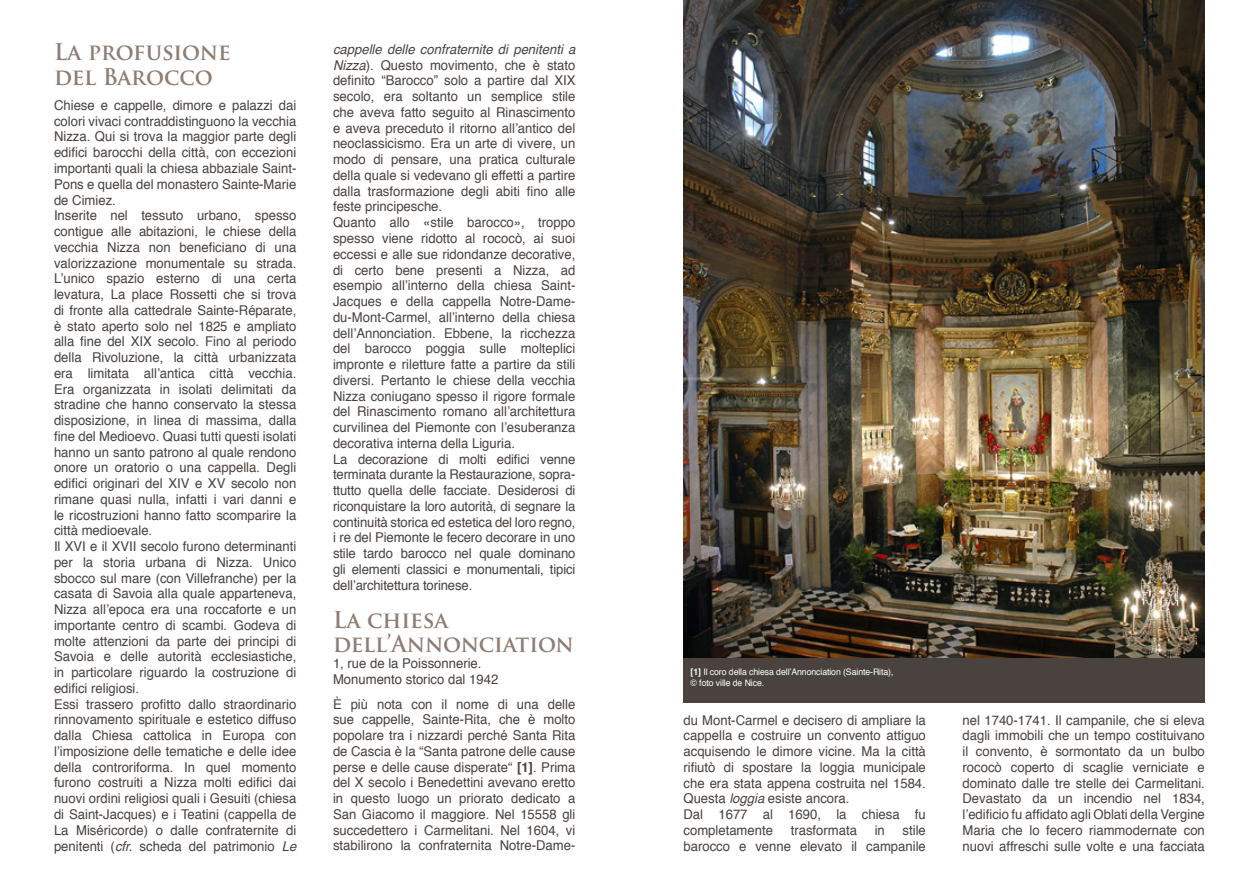
<style>
.page{position:relative;width:1259px;height:893px;background:#fff}
.page>*{position:absolute;margin:0;border:0;box-sizing:border-box;transform-origin:0 0}
.t1{font:700 22.5px/24.8px "Trajan Pro";letter-spacing:-.005em;color:#8e7d71}
.t2{font:13.5px/15.8px "Helvetica";color:#49423e}
.t3{font:9px/10.8px "Helvetica";letter-spacing:-.01em;color:#fff}
.s1{font-style:italic}
.s2{font-weight:700}
</style>
<div class="page">
<img style="left:683px;top:0;width:522px;height:658px">
<div style="left:683px;top:658px;width:522px;height:45px;background:#49423e"></div>
<h1 class="t1" style="left:54px;top:40px;width:178px">La profusione del Barocco</h1>
<p class="t2" style="left:54px;top:98px;width:244px">Chiese e cappelle, dimore e palazzi dai colori vivaci contraddistinguono la vecchia Nizza. Qui si trova la maggior parte degli edifici barocchi della città, con eccezioni importanti quali la chiesa abbaziale Saint-Pons e quella del monastero Sainte-Marie de Cimiez.<br>Inserite nel tessuto urbano, spesso contigue alle abitazioni, le chiese della vecchia Nizza non beneficiano di una valorizzazione monumentale su strada.<br>L’unico spazio esterno di una certa levatura, La place Rossetti che si trova di fronte alla cattedrale Sainte-Réparate, è stato aperto solo nel 1825 e ampliato alla fine del XIX secolo. Fino al periodo della Rivoluzione, la città urbanizzata era limitata all’antica città vecchia.<br>Era organizzata in isolati delimitati da stradine che hanno conservato la stessa disposizione, in linea di massima, dalla fine del Medioevo. Quasi tutti questi isolati hanno un santo patrono al quale rendono onore un oratorio o una cappella. Degli edifici originari del XIV e XV secolo non rimane quasi nulla, infatti i vari danni e le ricostruzioni hanno fatto scomparire la città medioevale.<br>Il XVI e il XVII secolo furono determinanti per la storia urbana di Nizza. Unico sbocco sul mare (con Villefranche) per la casata di Savoia alla quale apparteneva, Nizza all’epoca era una roccaforte e un importante centro di scambi. Godeva di molte attenzioni da parte dei principi di Savoia e delle autorità ecclesiastiche, in particolare riguardo la costruzione di edifici religiosi.<br>Essi trassero profitto dallo straordinario rinnovamento spirituale e estetico diffuso dalla Chiesa cattolica in Europa con l’imposizione delle tematiche e delle idee della controriforma. In quel momento furono costruiti a Nizza molti edifici dai nuovi ordini religiosi quali i Gesuiti (chiesa di Saint-Jacques) e i Teatini (cappella de La Miséricorde) o dalle confraternite di penitenti (<span class="s1">cfr.</span> scheda del patrimonio <span class="s1">Le</span></p>
<p class="t2" style="left:333px;top:42px;width:244px"><span class="s1">cappelle delle confraternite di penitenti a Nizza</span>). Questo movimento, che è stato definito “Barocco” solo a partire dal XIX secolo, era soltanto un semplice stile che aveva fatto seguito al Rinascimento e aveva preceduto il ritorno all’antico del neoclassicismo. Era un arte di vivere, un modo di pensare, una pratica culturale della quale si vedevano gli effetti a partire dalla trasformazione degli abiti fino alle feste principesche.<br>Quanto allo «stile barocco», troppo spesso viene ridotto al rococò, ai suoi eccessi e alle sue ridondanze decorative, di certo bene presenti a Nizza, ad esempio all’interno della chiesa Saint-Jacques e della cappella Notre-Dame&shy;du-Mont-Carmel, all’interno della chiesa dell’Annonciation. Ebbene, la ricchezza del barocco poggia sulle molteplici impronte e riletture fatte a partire da stili diversi. Pertanto le chiese della vecchia Nizza coniugano spesso il rigore formale del Rinascimento romano all’architettura curvilinea del Piemonte con l’esuberanza decorativa interna della Liguria.<br>La decorazione di molti edifici venne terminata durante la Restaurazione, sopra&shy;ttutto quella delle facciate. Desiderosi di riconquistare la loro autorità, di segnare la continuità storica ed estetica del loro regno, i re del Piemonte le fecero decorare in uno stile tardo barocco nel quale dominano gli elementi classici e monumentali, tipici dell’architettura torinese.</p>
<h1 class="t1" style="left:333px;top:607px;width:242px">La chiesa dell’Annonciation</h1>
<p class="t2" style="left:333px;top:656px;width:167px">1, rue de la Poissonnerie.<br>Monumento storico dal 1942</p>
<p class="t2" style="left:333px;top:696px;width:244px;text-align:justify">È più nota con il nome di una delle sue cappelle, Sainte-Rita, che è molto popolare tra i nizzardi perché Santa Rita de Cascia è la “Santa patrone delle cause perse e delle cause disperate“ <span class="s2">[1]</span>. Prima del X secolo i Benedettini avevano eretto in questo luogo un priorato dedicato a San Giacomo il maggiore. Nel 15558 gli succedettero i Carmelitani. Nel 1604, vi stabilirono la confraternita Notre-Dame-</p>
<p class="t3" style="left:690px;top:667px;width:204px"><span class="s2">[1]</span> Il coro della chiesa dell’Annonciation (Sainte-Rita), © foto ville de Nice.</p>
<p class="t2" style="left:683px;top:712px;width:244px">du Mont-Carmel e decisero di ampliare la cappella e costruire un convento attiguo acquisendo le dimore vicine. Ma la città rifiutò di spostare la loggia municipale che era stata appena costruita nel 1584.<br>Questa <span class="s1">loggia</span> esiste ancora.<br>Dal 1677 al 1690, la chiesa fu completamente</p>
<p class="t2" style="left:791px;top:823px;width:68px">trasformata</p>
<p class="t2" style="left:874px;top:823px;width:12px">in</p>
<p class="t2" style="left:683px;top:823px;width:244px;text-align:right">stile<br>barocco e venne elevato il campanile</p>
<p class="t2" style="left:962px;top:712px;width:244px;text-align:justify">nel 1740-1741. Il campanile, che si eleva dagli immobili che un tempo costituivano il convento, è sormontato da un bulbo rococò coperto di scaglie verniciate e dominato dalle tre stelle dei Carmelitani.<br>Devastato da un incendio nel 1834, l’edificio fu affidato agli Oblati della Vergine Maria che lo fecero riammodernate con nuovi affreschi sulle volte e una facciata</p>
</div>
